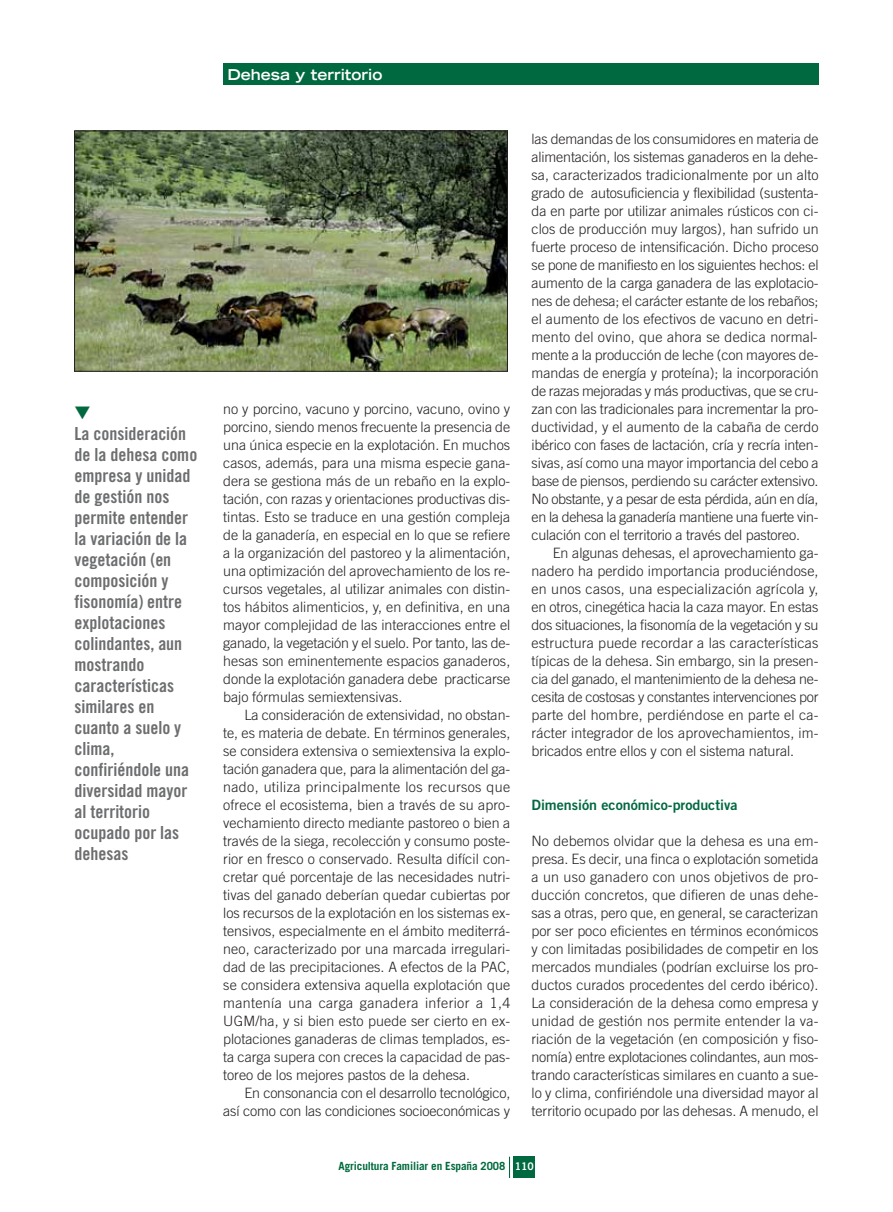
<style>
.page{position:relative;width:893px;height:1212px;background:#fff}
.page>*{position:absolute;margin:0;border:0;box-sizing:border-box;transform-origin:0 0}
.t1{font:18px/21px "Trade Gothic Bold Cond Twenty";color:#6d6e70}
.t2{font:700 expanded 15px "Trade Gothic LH";color:#fff}
.t3{font:300 14.25px/18px "Trade Gothic";color:#231f20;text-align:justify}
.t4{font:300 14.25px "Trade Gothic";letter-spacing:-.02em;color:#231f20}
.t5{font:300 14.25px "Trade Gothic";letter-spacing:.025em;color:#231f20}
.t6{font:300 14.25px "Trade Gothic";letter-spacing:.02em;color:#231f20}
.t7{font:14.25px "Trade Gothic Bold Two";color:#00693f}
.t8{font:700 11.25px "Trade Gothic";letter-spacing:-.01em;color:#00693f}
.s1{color:#00693f}
.s2{font-family:"Trade Gothic Bold Two";font-weight:400;font-size:10.5px;color:#fff}
</style>
<div class="page">
<div style="left:223px;top:64px;width:596px;height:21px;background:#00693f"></div>
<div style="left:514px;top:1157px;width:21px;height:21px;background:#00693f"></div>
<svg style="left:509px;top:1157px;width:1px;height:21px"></svg>
<img style="left:76px;top:133px;width:430px;height:236px">
<div style="left:74px;top:131px;width:434px;height:240px;border:1px solid #231f20"></div>
<p class="t1" style="left:74px;top:403px;width:124px"><span class="s1">▼<br></span>La consideración de la dehesa como empresa y unidad de gestión nos permite entender la variación de la vegetación (en composición y fisonomía) entre explotaciones colindantes, aun mostrando características similares en cuanto a suelo y clima, confiriéndole una diversidad mayor al territorio ocupado por las dehesas</p>
<p class="t2" style="left:227px;top:69px;width:156px">Dehesa y territorio</p>
<p class="t3" style="left:223px;top:401px;width:289px">no y porcino, vacuno y porcino, vacuno, ovino y</p>
<p class="t3" style="left:223px;top:419px;width:289px">porcino, siendo menos frecuente la presencia de</p>
<p class="t3" style="left:223px;top:437px;width:289px">una única especie en la explotación. En muchos</p>
<p class="t3" style="left:223px;top:455px;width:289px">casos, además, para una misma especie gana-</p>
<p class="t3" style="left:223px;top:473px;width:289px">dera se gestiona más de un rebaño en la explo-</p>
<p class="t3" style="left:223px;top:491px;width:289px">tación, con razas y orientaciones productivas dis-</p>
<p class="t3" style="left:223px;top:509px;width:289px">tintas. Esto se traduce en una gestión compleja</p>
<p class="t3" style="left:223px;top:527px;width:289px">de la ganadería, en especial en lo que se refiere</p>
<p class="t3" style="left:223px;top:545px;width:289px">a la organización del pastoreo y la alimentación,</p>
<p class="t3" style="left:223px;top:563px;width:288px">una optimización del aprovechamiento de los re-</p>
<p class="t3" style="left:223px;top:581px;width:289px">cursos vegetales, al utilizar animales con distin-</p>
<p class="t3" style="left:223px;top:599px;width:289px">tos hábitos alimenticios, y, en definitiva, en una</p>
<p class="t3" style="left:223px;top:617px;width:289px">mayor complejidad de las interacciones entre el</p>
<p class="t3" style="left:223px;top:635px;width:289px">ganado, la vegetación y el suelo. Por tanto, las de-</p>
<p class="t3" style="left:223px;top:653px;width:289px">hesas son eminentemente espacios ganaderos,</p>
<p class="t3" style="left:223px;top:671px;width:289px">donde la explotación ganadera debe practicarse</p>
<p class="t3" style="left:223px;top:689px;width:181px">bajo fórmulas semiextensivas.</p>
<p class="t3" style="left:244px;top:707px;width:267px">La consideración de extensividad, no obstan-</p>
<p class="t3" style="left:223px;top:725px;width:289px">te, es materia de debate. En términos generales,</p>
<p class="t3" style="left:223px;top:743px;width:289px">se considera extensiva o semiextensiva la explo-</p>
<p class="t3" style="left:223px;top:761px;width:289px">tación ganadera que, para la alimentación del ga-</p>
<p class="t5" style="left:223px;top:782px;width:288px">nado, utiliza principalmente los recursos que</p>
<p class="t3" style="left:223px;top:797px;width:289px">ofrece el ecosistema, bien a través de su apro-</p>
<p class="t3" style="left:223px;top:815px;width:289px">vechamiento directo mediante pastoreo o bien a</p>
<p class="t3" style="left:223px;top:833px;width:288px">través de la siega, recolección y consumo poste-</p>
<p class="t3" style="left:223px;top:851px;width:289px">rior en fresco o conservado. Resulta difícil con-</p>
<p class="t3" style="left:223px;top:869px;width:289px">cretar qué porcentaje de las necesidades nutri-</p>
<p class="t3" style="left:223px;top:887px;width:289px">tivas del ganado deberían quedar cubiertas por</p>
<p class="t3" style="left:223px;top:905px;width:289px">los recursos de la explotación en los sistemas ex-</p>
<p class="t3" style="left:223px;top:923px;width:289px">tensivos, especialmente en el ámbito mediterrá-</p>
<p class="t3" style="left:223px;top:941px;width:289px">neo, caracterizado por una marcada irregulari-</p>
<p class="t3" style="left:223px;top:959px;width:289px">dad de las precipitaciones. A efectos de la PAC,</p>
<p class="t3" style="left:223px;top:977px;width:289px">se considera extensiva aquella explotación que</p>
<p class="t5" style="left:223px;top:998px;width:288px">mantenía una carga ganadera inferior a 1,4</p>
<p class="t3" style="left:223px;top:1013px;width:289px">UGM/ha, y si bien esto puede ser cierto en ex-</p>
<p class="t3" style="left:223px;top:1031px;width:289px">plotaciones ganaderas de climas templados, es-</p>
<p class="t3" style="left:223px;top:1049px;width:289px">ta carga supera con creces la capacidad de pas-</p>
<p class="t3" style="left:223px;top:1067px;width:248px">toreo de los mejores pastos de la dehesa.</p>
<p class="t3" style="left:244px;top:1085px;width:267px">En consonancia con el desarrollo tecnológico,</p>
<p class="t3" style="left:223px;top:1103px;width:288px">así como con las condiciones socioeconómicas y</p>
<p class="t3" style="left:531px;top:131px;width:289px">las demandas de los consumidores en materia de</p>
<p class="t3" style="left:531px;top:149px;width:288px">alimentación, los sistemas ganaderos en la dehe-</p>
<p class="t3" style="left:531px;top:167px;width:288px">sa, caracterizados tradicionalmente por un alto</p>
<p class="t3" style="left:531px;top:185px;width:288px">grado de autosuficiencia y flexibilidad (sustenta-</p>
<p class="t3" style="left:531px;top:203px;width:288px">da en parte por utilizar animales rústicos con ci-</p>
<p class="t3" style="left:531px;top:221px;width:289px">clos de producción muy largos), han sufrido un</p>
<p class="t3" style="left:531px;top:239px;width:288px">fuerte proceso de intensificación. Dicho proceso</p>
<p class="t3" style="left:531px;top:257px;width:288px">se pone de manifiesto en los siguientes hechos: el</p>
<p class="t3" style="left:531px;top:275px;width:288px">aumento de la carga ganadera de las explotacio-</p>
<p class="t3" style="left:531px;top:293px;width:289px">nes de dehesa; el carácter estante de los rebaños;</p>
<p class="t3" style="left:531px;top:311px;width:288px">el aumento de los efectivos de vacuno en detri-</p>
<p class="t3" style="left:531px;top:329px;width:288px">mento del ovino, que ahora se dedica normal-</p>
<p class="t3" style="left:531px;top:347px;width:288px">mente a la producción de leche (con mayores de-</p>
<p class="t3" style="left:531px;top:365px;width:289px">mandas de energía y proteína); la incorporación</p>
<p class="t4" style="left:531px;top:386px;width:288px">de razas mejoradas y más productivas, que se cru-</p>
<p class="t3" style="left:531px;top:401px;width:288px">zan con las tradicionales para incrementar la pro-</p>
<p class="t3" style="left:531px;top:419px;width:289px">ductividad, y el aumento de la cabaña de cerdo</p>
<p class="t3" style="left:531px;top:437px;width:288px">ibérico con fases de lactación, cría y recría inten-</p>
<p class="t3" style="left:531px;top:455px;width:289px">sivas, así como una mayor importancia del cebo a</p>
<p class="t3" style="left:531px;top:473px;width:289px">base de piensos, perdiendo su carácter extensivo.</p>
<p class="t4" style="left:531px;top:494px;width:289px">No obstante, y a pesar de esta pérdida, aún en día,</p>
<p class="t4" style="left:531px;top:512px;width:288px">en la dehesa la ganadería mantiene una fuerte vin-</p>
<p class="t3" style="left:531px;top:527px;width:270px">culación con el territorio a través del pastoreo.</p>
<p class="t3" style="left:553px;top:545px;width:267px">En algunas dehesas, el aprovechamiento ga-</p>
<p class="t3" style="left:531px;top:563px;width:289px">nadero ha perdido importancia produciéndose,</p>
<p class="t6" style="left:531px;top:584px;width:289px">en unos casos, una especialización agrícola y,</p>
<p class="t3" style="left:531px;top:599px;width:289px">en otros, cinegética hacia la caza mayor. En estas</p>
<p class="t3" style="left:531px;top:617px;width:288px">dos situaciones, la fisonomía de la vegetación y su</p>
<p class="t3" style="left:531px;top:635px;width:288px">estructura puede recordar a las características</p>
<p class="t3" style="left:531px;top:653px;width:288px">típicas de la dehesa. Sin embargo, sin la presen-</p>
<p class="t4" style="left:531px;top:674px;width:288px">cia del ganado, el mantenimiento de la dehesa ne-</p>
<p class="t4" style="left:531px;top:692px;width:289px">cesita de costosas y constantes intervenciones por</p>
<p class="t3" style="left:531px;top:707px;width:288px">parte del hombre, perdiéndose en parte el ca-</p>
<p class="t3" style="left:531px;top:725px;width:288px">rácter integrador de los aprovechamientos, im-</p>
<p class="t3" style="left:531px;top:743px;width:264px">bricados entre ellos y con el sistema natural.</p>
<p class="t7" style="left:531px;top:800px;width:208px">Dimensión económico-productiva</p>
<p class="t3" style="left:531px;top:833px;width:289px">No debemos olvidar que la dehesa es una em&shy;presa. Es decir, una finca o explotación sometida a un uso ganadero con unos objetivos de pro&shy;ducción concretos, que difieren de unas dehe&shy;sas a otras, pero que, en general, se caracterizan por ser poco eficientes en términos económicos y con limitadas posibilidades de competir en los mercados mundiales (podrían excluirse los pro&shy;ductos curados procedentes del cerdo ibérico).<br>La consideración de la dehesa como empresa y unidad de gestión nos permite entender la va&shy;riación de la vegetación (en composición y fiso&shy;nomía) entre explotaciones colindantes, aun mos&shy;trando características similares en cuanto a sue&shy;lo y clima, confiriéndole una diversidad mayor al territorio ocupado por las dehesas. A menudo, el</p>
<p class="t8" style="left:339px;top:1162px;width:197px">Agricultura Familiar en España 2008 <span class="s2">110</span></p>
</div>
